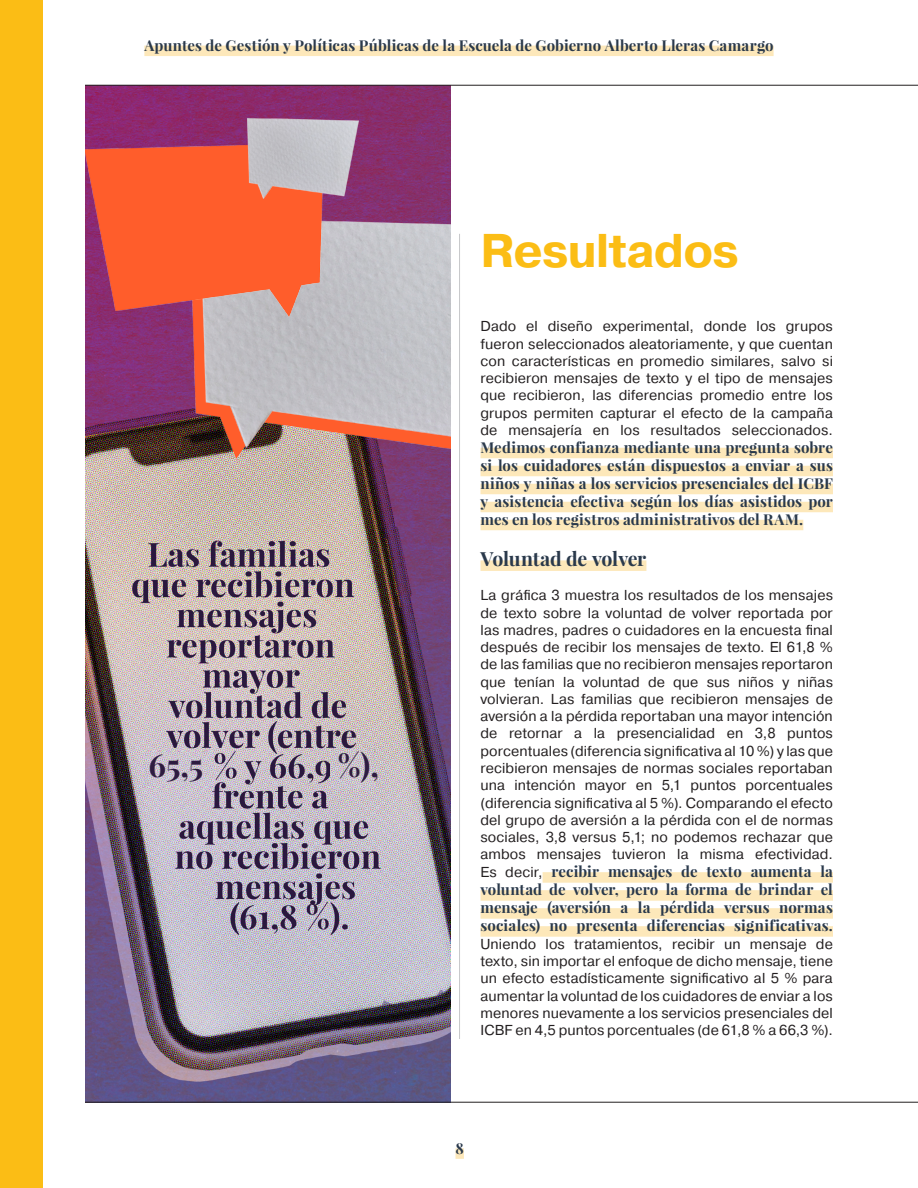
<style>
.page{position:relative;width:918px;height:1188px;background:#fff}
.page>*{position:absolute;margin:0;border:0;box-sizing:border-box;transform-origin:0 0}
.Títulos{font:700 47.25px "Pragmatica";letter-spacing:-.015em;color:#fbbd15}
.t1{font:700 31.5px "Playfair Display";color:#2e1c40}
._02_Main_Text{font:700 19.5px "Playfair Display";letter-spacing:-.015em;color:#2a394b}
._02_Main_Text-2{font:700 15px/18px "Playfair Display";letter-spacing:.01em;color:#2a394b;text-align:justify}
._02_Main_Text-3{font:14.4px/17.2px "Pragmatica";letter-spacing:.01em;color:#231f20;text-align:justify}
.s1{font-family:"Pragmatica";font-weight:400;font-size:14.4px;color:#231f20}
</style>
<div class="page">
<img style="left:85px;top:86px;width:365px;height:1016px">
<img style="left:144px;top:751px;width:69px;height:36px">
<img style="left:331px;top:749px;width:43px;height:39px">
<img style="left:190px;top:316px;width:260px;height:142px">
<img style="left:200px;top:220px;width:250px;height:227px">
<img style="left:85px;top:145px;width:238px;height:171px">
<img style="left:247px;top:118px;width:112px;height:81px">
<hr style="left:85px;top:1102px;width:833px;height:1px;background:#231f20">
<hr style="left:85px;top:85px;width:833px;height:1px;background:#231f20">
<div style="left:0;top:0;width:43px;height:1188px;background:#fbbd15"></div>
<div style="left:456px;top:1148px;width:8px;height:11px;background:#fde8ba"></div>
<div style="left:144px;top:46px;width:630px;height:10px;background:#fde8ba"></div>
<hr style="left:459px;top:234px;width:1px;height:805px;background:#c7c8ca">
<div style="left:481px;top:448px;width:352px;height:10px;background:#fde8ba"></div>
<div style="left:481px;top:466px;width:352px;height:10px;background:#fde8ba"></div>
<div style="left:481px;top:484px;width:352px;height:10px;background:#fde8ba"></div>
<div style="left:481px;top:502px;width:352px;height:10px;background:#fde8ba"></div>
<div style="left:481px;top:520px;width:322px;height:10px;background:#fde8ba"></div>
<div style="left:481px;top:560px;width:165px;height:11px;background:#fde8ba"></div>
<div style="left:543px;top:872px;width:290px;height:11px;background:#fde8ba"></div>
<div style="left:481px;top:890px;width:352px;height:11px;background:#fde8ba"></div>
<div style="left:481px;top:908px;width:352px;height:11px;background:#fde8ba"></div>
<div style="left:481px;top:926px;width:352px;height:11px;background:#fde8ba"></div>
<p class="_02_Main_Text-2" style="left:144px;top:36px;width:631px">Apuntes de Gestión y Políticas Públicas de la Escuela de Gobierno Alberto Lleras Camargo</p>
<p class="t1" style="left:149px;top:745px;width:56px">65,5</p>
<p class="t1" style="left:338px;top:745px;width:43px">%),</p>
<p class="Títulos" style="left:481px;top:220px;width:260px">Resultados</p>
<p class="_02_Main_Text-3" style="left:481px;top:318px;width:354px">Dado el diseño experimental, donde los grupos fueron seleccionados aleatoriamente, y que cuentan con características en promedio similares, salvo si recibieron mensajes de texto y el tipo de mensajes que recibieron, las diferencias promedio entre los grupos permiten capturar el efecto de la campaña de mensajería en los resultados seleccionados.</p>
<p class="_02_Main_Text-2" style="left:481px;top:438px;width:354px">Medimos confianza mediante una pregunta sobre si los cuidadores están dispuestos a enviar a sus niños y niñas a los servicios presenciales del ICBF y asistencia efectiva según los días asistidos por mes en los registros administrativos del RAM.</p>
<p class="_02_Main_Text" style="left:481px;top:546px;width:167px">Voluntad de volver</p>
<p class="_02_Main_Text-3" style="left:481px;top:587px;width:354px">La gráfica 3 muestra los resultados de los mensajes de texto sobre la voluntad de volver reportada por las madres, padres o cuidadores en la encuesta final después de recibir los mensajes de texto. El 61,8 % de las familias que no recibieron mensajes reportaron que tenían la voluntad de que sus niños y niñas volvieran. Las familias que recibieron mensajes de aversión a la pérdida reportaban una mayor intención de retornar a la presencialidad en 3,8 puntos porcentuales (diferencia significativa al 10 %) y las que recibieron mensajes de normas sociales reportaban una intención mayor en 5,1 puntos porcentuales (diferencia significativa al 5 %). Comparando el efecto del grupo de aversión a la pérdida con el de normas sociales, 3,8 versus 5,1; no podemos rechazar que ambos mensajes tuvieron la misma efectividad.</p>
<p class="_02_Main_Text-2" style="left:481px;top:863px;width:354px"><span class="s1">Es decir,</span> recibir mensajes de texto aumenta la voluntad de volver, pero la forma de brindar el mensaje (aversión a la pérdida versus normas sociales) no presenta diferencias significativas.</p>
<p class="_02_Main_Text-3" style="left:481px;top:935px;width:354px">Uniendo los tratamientos, recibir un mensaje de texto, sin importar el enfoque de dicho mensaje, tiene un efecto estadísticamente significativo al 5 % para aumentar la voluntad de los cuidadores de enviar a los menores nuevamente a los servicios presenciales del ICBF en 4,5 puntos porcentuales (de 61,8 % a 66,3 %).</p>
<p class="_02_Main_Text-2" style="left:456px;top:1139px;width:10px">8</p>
</div>
